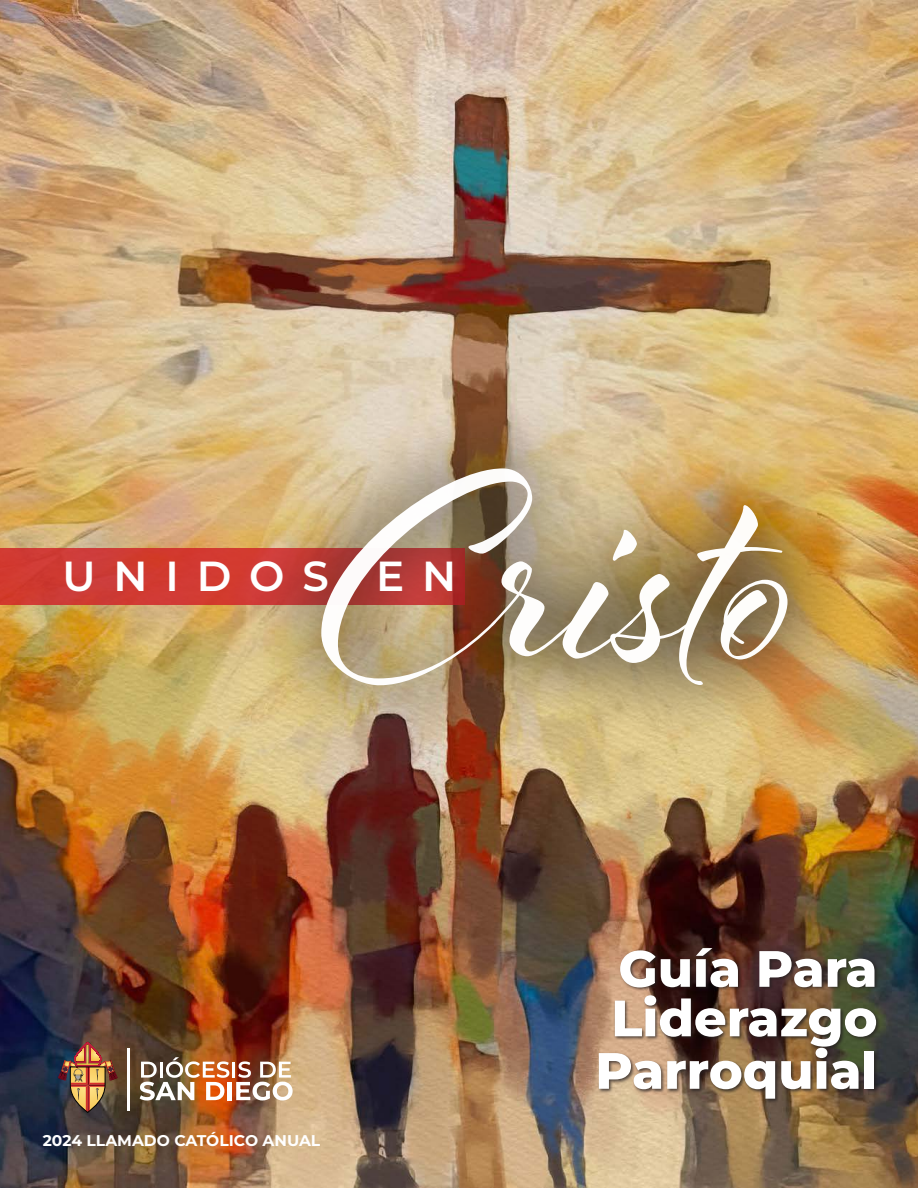
<style>
.page{position:relative;width:918px;height:1188px;background:#fff}
.page>*{position:absolute;margin:0;border:0;box-sizing:border-box;transform-origin:0 0}
.t1{font:286.95px "Al Fresco";color:#fff}
.t2{font:800 51px/51px "Montserrat";color:#fff;text-align:center}
.t3{font:600 42px "Montserrat";letter-spacing:.425em;color:#fff}
.t4{font:700 15.6px "Montserrat";color:#fff}
</style>
<div class="page">
<img style="left:0;top:0;width:918px;height:1188px">
<div style="left:0;top:548px;width:465px;height:56px;background:#d03a32"></div>
<div style="left:245px;top:392px;width:618px;height:370px;background:#231f20;opacity:.75"></div>
<div style="left:597px;top:947px;width:283px;height:156px;background:#231f20;opacity:.75"></div>
<img style="left:58px;top:1041px;width:60px;height:73px">
<hr style="left:232px;top:1062px;width:3px;height:16px;background:#fff">
<img style="left:140px;top:1057px;width:89px;height:44px">
<hr style="left:228px;top:1082px;width:4px;height:18px;background:#fff">
<svg style="left:236px;top:1061px;width:57px;height:40px"></svg>
<hr style="left:127px;top:1049px;width:2px;height:62px;background:#fff">
<h1 class="t1" style="left:321px;top:388px;width:481px">Cristo</h1>
<p class="t3" style="left:63px;top:546px;width:395px">UNIDOS EN</p>
<p class="t4" style="left:43px;top:1129px;width:279px">2024 LLAMADO CATÓLICO ANUAL</p>
<p class="t2" style="left:595px;top:940px;width:284px">Guía Para<br>Liderazgo<br>Parroquial</p>
</div>
